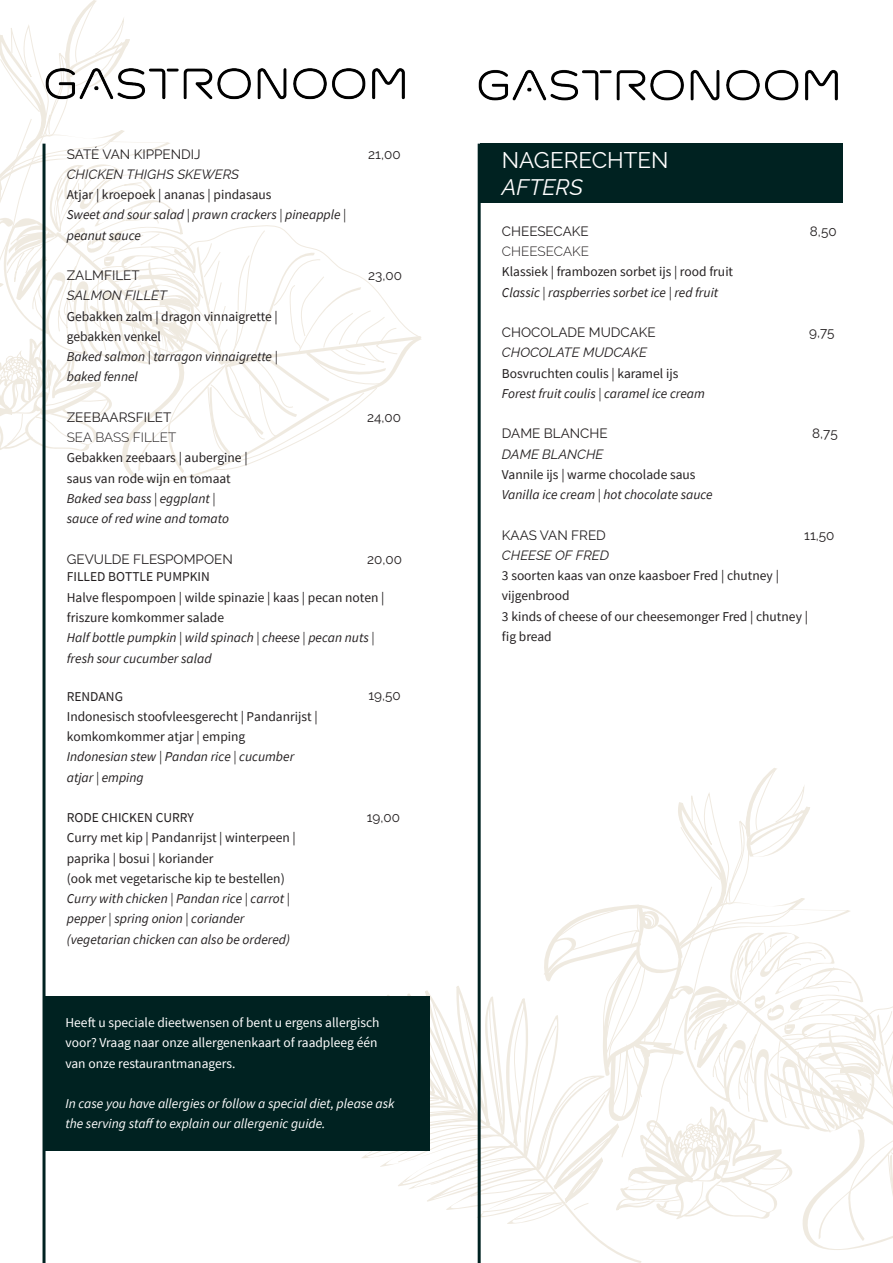
<style>
.page{position:relative;width:893px;height:1263px;background:#fff}
.page>*{position:absolute;margin:0;border:0;box-sizing:border-box;transform-origin:0 0}
.t1{font:22.5px "Raleway";color:#fff}
.t2{font:italic 100 22.5px "Raleway";color:#fff}
.KOP{font:13.5px/20.2px "Source Sans Pro";color:#231f20}
.KOP-2{font:italic 13.5px "Source Sans Pro";color:#231f20}
.KOP-3{font:13.5px/20.2px "Source Sans Pro";color:#231f20}
.KOP-4{font:13.5px "Raleway";color:#231f20}
.KOP-5{font:13.5px/20.2px "Source Sans Pro";color:#fff}
.KOP-6{font:italic 13.5px/20.2px "Source Sans Pro";color:#fff}
.KOP-7{font:italic 100 13.5px "Raleway";color:#231f20}
.KOP-8{font:100 13.5px "Raleway";color:#231f20}
.t3{font:13.5px "Raleway";color:#231f20}
.s1{font-style:italic}
.s2{font-style:inherit}
</style>
<div class="page">
<svg style="left:362px;top:767px;width:531px;height:492px"></svg>
<svg style="left:0;top:0;width:421px;height:474px"></svg>
<hr style="left:43px;top:144px;width:3px;height:1119px;background:#002221">
<div style="left:46px;top:996px;width:384px;height:155px;background:#002221"></div>
<hr style="left:478px;top:144px;width:3px;height:1119px;background:#002221">
<div style="left:481px;top:143px;width:362px;height:60px;background:#002221"></div>
<img style="left:43px;top:55px;width:364px;height:57px">
<img style="left:478px;top:70px;width:360px;height:31px">
<p class="KOP-4" style="left:67px;top:146px;width:135px">SATÉ VAN KIPPENDIJ</p>
<p class="KOP-4" style="left:368px;top:146px;width:34px">21,00</p>
<p class="KOP-7" style="left:67px;top:163px;width:174px">CHICKEN THIGHS SKEWERS</p>
<p class="KOP" style="left:67px;top:184px;width:206px">Atjar | kroepoek | ananas | pindasaus</p>
<p class="KOP-2" style="left:67px;top:206px;width:281px">Sweet and sour salad | prawn crackers | pineapple |</p>
<p class="KOP-2" style="left:67px;top:227px;width:76px">peanut sauce</p>
<p class="KOP-4" style="left:67px;top:268px;width:74px">ZALMFILET</p>
<p class="KOP-4" style="left:368px;top:268px;width:35px">23,00</p>
<p class="KOP-7" style="left:67px;top:285px;width:102px">SALMON FILLET</p>
<p class="KOP" style="left:67px;top:306px;width:212px">Gebakken zalm | dragon vinnaigrette |</p>
<p class="KOP" style="left:67px;top:326px;width:96px">gebakken venkel</p>
<p class="KOP-2" style="left:67px;top:348px;width:213px">Baked salmon | tarragon vinnaigrette |</p>
<p class="KOP-2" style="left:67px;top:368px;width:73px">baked fennel</p>
<p class="KOP-4" style="left:67px;top:409px;width:106px">ZEEBAARSFILET</p>
<p class="KOP-4" style="left:367px;top:409px;width:35px">24,00</p>
<p class="KOP-8" style="left:67px;top:427px;width:111px">SEA BASS FILLET</p>
<p class="KOP" style="left:67px;top:448px;width:182px">Gebakken zeebaars | aubergine |</p>
<p class="KOP" style="left:67px;top:468px;width:165px">saus van rode wijn en tomaat</p>
<p class="KOP-2" style="left:67px;top:490px;width:150px">Baked sea bass | eggplant |</p>
<p class="KOP-2" style="left:67px;top:510px;width:164px">sauce of red wine and tomato</p>
<p class="KOP-4" style="left:67px;top:551px;width:168px">GEVULDE FLESPOMPOEN</p>
<p class="KOP-4" style="left:367px;top:551px;width:36px">20,00</p>
<p class="KOP" style="left:67px;top:567px;width:319px">FILLED BOTTLE PUMPKIN<br>Halve flespompoen | wilde spinazie | kaas | pecan noten | friszure komkommer salade<br><span class="s1">Half bottle pumpkin | wild spinach | cheese | pecan nuts | fresh sour cucumber salad</span></p>
<p class="KOP" style="left:67px;top:686px;width:252px">RENDANG<br>Indonesisch stoofvleesgerecht | Pandanrijst | komkomkommer atjar | emping<br><span class="s1">Indonesian stew | Pandan rice | cucumber atjar | emping</span></p>
<p class="KOP-3" style="left:67px;top:807px;width:231px">RODE CHICKEN CURRY<br>Curry met kip | Pandanrijst | winterpeen | paprika | bosui | koriander<br>(ook met vegetarische kip te bestellen)<br><span class="s1">Curry with chicken | Pandan rice | carrot | pepper | spring onion | coriander (vegetarian chicken can also be ordered)</span></p>
<p class="t3" style="left:368px;top:688px;width:34px">19<span class="s2">,</span>5<span class="s2">0</span></p>
<p class="KOP-4" style="left:367px;top:810px;width:35px"><span class="s2">19</span>,00</p>
<p class="KOP-5" style="left:65px;top:1012px;width:316px">Heeft u speciale dieetwensen of bent u ergens allergisch voor? Vraag naar onze allergenenkaart of raadpleeg één van onze restaurantmanagers.</p>
<p class="KOP-6" style="left:65px;top:1093px;width:331px">In case you have allergies or follow a special diet, please ask the serving staff to explain our allergenic guide.</p>
<p class="t1" style="left:502px;top:147px;width:168px">NAGERECHTEN</p>
<p class="t2" style="left:502px;top:169px;width:83px">AFTERS</p>
<p class="KOP-4" style="left:502px;top:223px;width:88px">CHEESECAKE</p>
<p class="KOP-4" style="left:810px;top:223px;width:28px">8,50</p>
<p class="KOP-8" style="left:502px;top:241px;width:89px">CHEESECAKE</p>
<p class="KOP" style="left:502px;top:262px;width:233px">Klassiek | frambozen sorbet ijs | rood fruit</p>
<p class="KOP-2" style="left:502px;top:284px;width:218px">Classic | raspberries sorbet ice | red fruit</p>
<p class="KOP-4" style="left:502px;top:325px;width:155px">CHOCOLADE MUDCAKE</p>
<p class="KOP-4" style="left:809px;top:325px;width:27px">9,75</p>
<p class="KOP-7" style="left:502px;top:342px;width:147px">CHOCOLATE MUDCAKE</p>
<p class="KOP" style="left:502px;top:363px;width:178px">Bosvruchten coulis | karamel ijs</p>
<p class="KOP-2" style="left:502px;top:385px;width:204px">Forest fruit coulis | caramel ice cream</p>
<p class="KOP-4" style="left:502px;top:426px;width:107px">DAME BLANCHE</p>
<p class="KOP-4" style="left:812px;top:426px;width:27px">8,75</p>
<p class="KOP-7" style="left:502px;top:443px;width:103px">DAME BLANCHE</p>
<p class="KOP" style="left:502px;top:464px;width:195px">Vannile ijs | warme chocolade saus</p>
<p class="KOP-2" style="left:502px;top:486px;width:212px">Vanilla ice cream | hot chocolate sauce</p>
<p class="KOP-4" style="left:502px;top:527px;width:105px">KAAS VAN FRED</p>
<p class="KOP-4" style="left:804px;top:527px;width:32px">11,50</p>
<p class="KOP-7" style="left:502px;top:544px;width:109px">CHEESE OF FRED</p>
<p class="KOP" style="left:502px;top:565px;width:278px">3 soorten kaas van onze kaasboer Fred | chutney |</p>
<p class="KOP" style="left:502px;top:586px;width:69px">vijgenbrood</p>
<p class="KOP" style="left:502px;top:606px;width:307px">3 kinds of cheese of our cheesemonger Fred | chutney |</p>
<p class="KOP" style="left:502px;top:626px;width:51px">fig bread</p>
</div>
